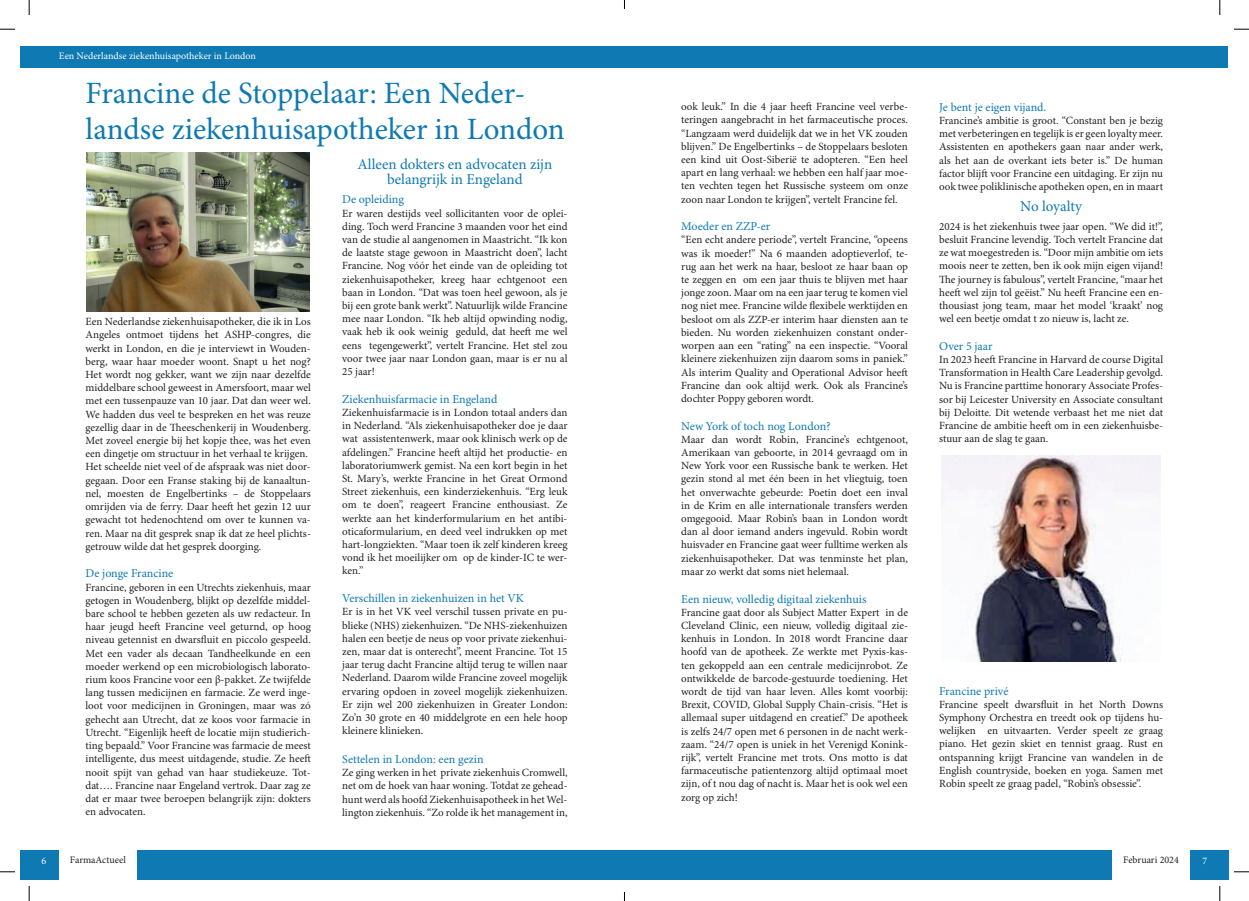
<style>
.page{position:relative;width:1249px;height:901px;background:#fff}
.page>*{position:absolute;margin:0;border:0;box-sizing:border-box;transform-origin:0 0}
.t1{font:31px/36px "Minion Pro";color:#0e79b3}
.t2{font:15px/15px "Minion Pro";color:#0e79b3;text-align:center}
.t3{font:12px "Minion Pro";color:#0e79b3}
.t4{font:11px/13.2px "Minion Pro";color:#231f20;text-align:justify}
.t5{font:10px "Minion Pro";color:#fff}
.t6{font:10px "Minion Pro";color:#231f20}
</style>
<div class="page">
<div style="left:137px;top:850px;width:487px;height:30px;background:#0e79b3"></div>
<div style="left:21px;top:850px;width:38px;height:30px;background:#0e79b3"></div>
<div style="left:624px;top:850px;width:488px;height:30px;background:#0e79b3"></div>
<div style="left:1190px;top:850px;width:38px;height:30px;background:#0e79b3"></div>
<img style="left:87px;top:152px;width:223px;height:159px">
<img style="left:942px;top:455px;width:218px;height:206px">
<div style="left:21px;top:47px;width:1207px;height:21px;background:#0e79b3"></div>
<svg style="left:0;top:29px;width:15px;height:1px"></svg>
<svg style="left:1234px;top:29px;width:15px;height:1px"></svg>
<svg style="left:0;top:871px;width:15px;height:1px"></svg>
<svg style="left:1234px;top:871px;width:15px;height:1px"></svg>
<svg style="left:29px;top:0;width:1px;height:15px"></svg>
<svg style="left:29px;top:886px;width:1px;height:14px"></svg>
<svg style="left:1219px;top:0;width:2px;height:15px"></svg>
<svg style="left:1219px;top:886px;width:2px;height:14px"></svg>
<p class="t5" style="left:59px;top:50px;width:198px">Een Nederlandse ziekenhuisapotheker in London</p>
<h1 class="t1" style="left:85px;top:77px;width:481px">Francine de Stoppelaar: Een Neder&shy;landse ziekenhuisapotheker in London</h1>
<p class="t4" style="left:86px;top:315px;width:227px;text-align:left">Een Nederlandse ziekenhuisapotheker, die ik in Los Angeles ontmoet tijdens het ASHP-congres, die werkt in London, en die je interviewt in Wouden&shy;berg, waar haar moeder woont. Snapt u het nog?<br>Het wordt nog gekker, want we zijn naar dezelfde middelbare school geweest in Amersfoort, maar wel met een tussenpauze van 10 jaar. Dat dan weer wel.<br>We hadden dus veel te bespreken en het was reuze gezellig daar in de Theeschenkerij in Woudenberg.<br>Met zoveel energie bij het kopje thee, was het even een dingetje om structuur in het verhaal te krijgen.<br>Het scheelde niet veel of de afspraak was niet door&shy;gegaan. Door een Franse staking bij de kanaaltun&shy;nel, moesten de Engelbertinks – de Stoppelaars omrijden via de ferry. Daar heeft het gezin 12 uur gewacht tot hedenochtend om over te kunnen va&shy;ren. Maar na dit gesprek snap ik dat ze heel plichts&shy;getrouw wilde dat het gesprek doorging.</p>
<p class="t3" style="left:85px;top:566px;width:89px">De jonge Francine</p>
<p class="t4" style="left:85px;top:580px;width:227px">Francine, geboren in een Utrechts ziekenhuis, maar getogen in Woudenberg, blijkt op dezelfde middel&shy;bare school te hebben gezeten als uw redacteur. In haar jeugd heeft Francine veel geturnd, op hoog niveau getennist en dwarsfluit en piccolo gespeeld.<br>Met een vader als decaan Tandheelkunde en een moeder werkend op een microbiologisch laborato&shy;rium koos Francine voor een β-pakket. Ze twijfelde lang tussen medicijnen en farmacie. Ze werd inge&shy;loot voor medicijnen in Groningen, maar was zó gehecht aan Utrecht, dat ze koos voor farmacie in Utrecht. “Eigenlijk heeft de locatie mijn studierich&shy;ting bepaald.” Voor Francine was farmacie de meest intelligente, dus meest uitdagende, studie. Ze heeft nooit spijt van gehad van haar studiekeuze. Tot&shy;dat…. Francine naar Engeland vertrok. Daar zag ze dat er maar twee beroepen belangrijk zijn: dokters en advocaten.</p>
<h2 class="t2" style="left:358px;top:158px;width:196px">Alleen dokters en advocaten zijn belangrijk in Engeland</h2>
<p class="t3" style="left:342px;top:192px;width:63px">De opleiding</p>
<p class="t4" style="left:342px;top:207px;width:227px">Er waren destijds veel sollicitanten voor de oplei&shy;ding. Toch werd Francine 3 maanden voor het eind van de studie al aangenomen in Maastricht. “Ik kon de laatste stage gewoon in Maastricht doen”, lacht Francine. Nog vóór het einde van de opleiding tot ziekenhuisapotheker, kreeg haar echtgenoot een baan in London. “Dat was toen heel gewoon, als je bij een grote bank werkt”. Natuurlijk wilde Francine mee naar London. “Ik heb altijd opwinding nodig, vaak heb ik ook weinig geduld, dat heeft me wel eens tegengewerkt”, vertelt Francine. Het stel zou voor twee jaar naar London gaan, maar is er nu al 25 jaar!</p>
<p class="t3" style="left:342px;top:391px;width:157px">Ziekenhuisfarmacie in Engeland</p>
<p class="t4" style="left:342px;top:406px;width:227px">Ziekenhuisfarmacie is in London totaal anders dan in Nederland. “Als ziekenhuisapotheker doe je daar wat assistentenwerk, maar ook klinisch werk op de afdelingen.” Francine heeft altijd het productie- en laboratoriumwerk gemist. Na een kort begin in het St. Mary’s, werkte Francine in het Great Ormond Street ziekenhuis, een kinderziekenhuis. “Erg leuk om te doen”, reageert Francine enthousiast. Ze werkte aan het kinderformularium en het antibi&shy;oticaformularium, en deed veel indrukken op met hart-longziekten. “Maar toen ik zelf kinderen kreeg vond ik het moeilijker om op de kinder-IC te wer&shy;ken.”</p>
<p class="t3" style="left:342px;top:591px;width:183px">Verschillen in ziekenhuizen in het VK</p>
<p class="t4" style="left:342px;top:605px;width:227px">Er is in het VK veel verschil tussen private en pu&shy;blieke (NHS) ziekenhuizen. “De NHS-ziekenhuizen halen een beetje de neus op voor private ziekenhui&shy;zen, maar dat is onterecht”, meent Francine. Tot 15 jaar terug dacht Francine altijd terug te willen naar Nederland. Daarom wilde Francine zoveel mogelijk ervaring opdoen in zoveel mogelijk ziekenhuizen.<br>Er zijn wel 200 ziekenhuizen in Greater London:<br>Zo’n 30 grote en 40 middelgrote en een hele hoop kleinere klinieken.</p>
<p class="t3" style="left:342px;top:751px;width:143px">Settelen in London: een gezin</p>
<p class="t4" style="left:342px;top:766px;width:227px">Ze ging werken in het private ziekenhuis Cromwell, net om de hoek van haar woning. Totdat ze gehead&shy;hunt werd als hoofd Ziekenhuisapotheek in het Wel&shy;lington ziekenhuis. “Zo rolde ik het management in,</p>
<p class="t4" style="left:681px;top:100px;width:228px">ook leuk.” In die 4 jaar heeft Francine veel verbe&shy;teringen aangebracht in het farmaceutische proces. “Langzaam werd duidelijk dat we in het VK zouden blijven.” De Engelbertinks – de Stoppelaars besloten een kind uit Oost-Siberië te adopteren. “Een heel apart en lang verhaal: we hebben een half jaar moe&shy;ten vechten tegen het Russische systeem om onze zoon naar London te krijgen”, vertelt Francine fel.</p>
<p class="t3" style="left:681px;top:219px;width:91px">Moeder en ZZP-er</p>
<p class="t4" style="left:681px;top:234px;width:228px">“Een echt andere periode”, vertelt Francine, “opeens was ik moeder!” Na 6 maanden adoptieverlof, te&shy;rug aan het werk na haar, besloot ze haar baan op te zeggen en om een jaar thuis te blijven met haar jonge zoon. Maar om na een jaar terug te komen viel nog niet mee. Francine wilde flexibele werktijden en besloot om als ZZP-er interim haar diensten aan te bieden. Nu worden ziekenhuizen constant onder&shy;worpen aan een “rating” na een inspectie. “Vooral kleinere ziekenhuizen zijn daarom soms in paniek.” Als interim Quality and Operational Advisor heeft Francine dan ook altijd werk. Ook als Francine’s dochter Poppy geboren wordt.</p>
<p class="t3" style="left:681px;top:418px;width:151px">New York of toch nog London?</p>
<p class="t4" style="left:681px;top:433px;width:228px">Maar dan wordt Robin, Francine’s echtgenoot, Amerikaan van geboorte, in 2014 gevraagd om in New York voor een Russische bank te werken. Het gezin stond al met één been in het vliegtuig, toen het onverwachte gebeurde: Poetin doet een inval in de Krim en alle internationale transfers werden omgegooid. Maar Robin’s baan in London wordt dan al door iemand anders ingevuld. Robin wordt huisvader en Francine gaat weer fulltime werken als ziekenhuisapotheker. Dat was tenminste het plan, maar zo werkt dat soms niet helemaal.</p>
<p class="t3" style="left:681px;top:591px;width:187px">Een nieuw, volledig digitaal ziekenhuis</p>
<p class="t4" style="left:681px;top:606px;width:228px">Francine gaat door als Subject Matter Expert in de Cleveland Clinic, een nieuw, volledig digitaal zie&shy;kenhuis in London. In 2018 wordt Francine daar hoofd van de apotheek. Ze werkte met Pyxis-kas&shy;ten gekoppeld aan een centrale medicijnrobot. Ze ontwikkelde de barcode-gestuurde toediening. Het wordt de tijd van haar leven. Alles komt voorbij:<br>Brexit, COVID, Global Supply Chain-crisis. “Het is allemaal super uitdagend en creatief.” De apotheek is zelfs 24/7 open met 6 personen in de nacht werk&shy;zaam. “24/7 open is uniek in het Verenigd Konink&shy;rijk”, vertelt Francine met trots. Ons motto is dat farmaceutische patientenzorg altijd optimaal moet zijn, of t nou dag of nacht is. Maar het is ook wel een zorg op zich!</p>
<p class="t3" style="left:939px;top:100px;width:109px">Je bent je eigen vijand.</p>
<p class="t4" style="left:939px;top:114px;width:225px">Francine’s ambitie is groot. “Constant ben je bezig met verbeteringen en tegelijk is er geen loyalty meer.<br>Assistenten en apothekers gaan naar ander werk, als het aan de overkant iets beter is.” De human factor blijft voor Francine een uitdaging. Er zijn nu ook twee poliklinische apotheken open, en in maart</p>
<p class="t4" style="left:939px;top:220px;width:225px">2024 is het ziekenhuis twee jaar open. “We did it!”, besluit Francine levendig. Toch vertelt Francine dat ze wat moegestreden is. “Door mijn ambitie om iets moois neer te zetten, ben ik ook mijn eigen vijand!<br>The journey is fabulous”, vertelt Francine, “maar het heeft wel zijn tol geëist.” Nu heeft Francine een en&shy;thousiast jong team, maar het model ‘kraakt’ nog wel een beetje omdat t zo nieuw is, lacht ze.</p>
<p class="t3" style="left:939px;top:339px;width:55px">Over 5 jaar</p>
<p class="t4" style="left:939px;top:353px;width:225px">In 2023 heeft Francine in Harvard de course Digital Transformation in Health Care Leadership gevolgd.<br>Nu is Francine parttime honorary Associate Profes&shy;sor bij Leicester University en Associate consultant bij Deloitte. Dit wetende verbaast het me niet dat Francine de ambitie heeft om in een ziekenhuisbe&shy;stuur aan de slag te gaan.</p>
<h2 class="t2" style="left:1020px;top:199px;width:63px">No loyalty</h2>
<p class="t3" style="left:939px;top:683px;width:71px">Francine privé</p>
<p class="t4" style="left:939px;top:697px;width:225px">Francine speelt dwarsfluit in het North Downs Symphony Orchestra en treedt ook op tijdens hu&shy;welijken en uitvaarten. Verder speelt ze graag piano. Het gezin skiet en tennist graag. Rust en ontspanning krijgt Francine van wandelen in de English countryside, boeken en yoga. Samen met Robin speelt ze graag padel, “Robin’s obsessie”.</p>
<p class="t5" style="left:42px;top:854px;width:6px">6</p>
<p class="t6" style="left:70px;top:854px;width:57px">FarmaActueel</p>
<p class="t5" style="left:1202px;top:854px;width:6px">7</p>
<p class="t6" style="left:1123px;top:854px;width:57px">Februari 2024</p>
</div>
